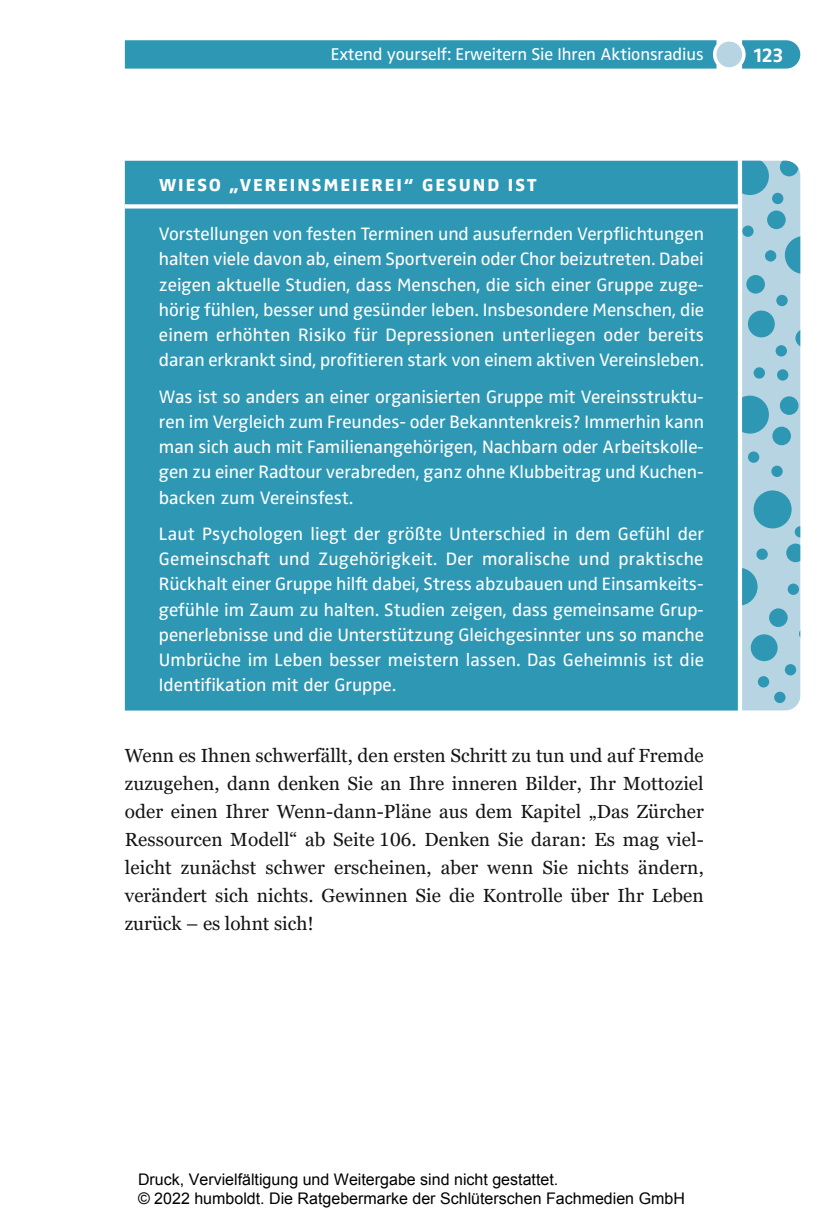
<style>
.page{position:relative;width:823px;height:1219px;background:#fff}
.page>*{position:absolute;margin:0;border:0;box-sizing:border-box;transform-origin:0 0}
.t1{font:700 20.8px "Zwo Pro";color:#fff}
.t2{font:19px/28px "Georgia Pro";letter-spacing:.005em;color:#131413;text-align:justify}
.t3{font:18.6px/25.2px "Zwo Pro";letter-spacing:-.005em;color:#fff;text-align:justify}
.t4{font:800 18px "Zwo Pro";letter-spacing:.11em;color:#fff}
.t5{font:17.6px "Zwo Pro";letter-spacing:-.005em;color:#fff}
.t6{font:16px/19.2px "Arial";color:#000}
</style>
<div class="page">
<div style="left:125px;top:161px;width:612px;height:550px;background:#2e97b4"></div>
<div style="left:125px;top:204px;width:612px;height:5px;background:#fff"></div>
<svg style="left:742px;top:161px;width:57px;height:549px;background:#99c7d7"></svg>
<div style="left:776px;top:369px;width:11px;height:12px;background:#2e97b4;border-radius:50%"></div>
<div style="left:773px;top:692px;width:12px;height:11px;background:#2e97b4;border-radius:50%"></div>
<div style="left:775px;top:345px;width:11px;height:11px;background:#2e97b4;border-radius:50%"></div>
<div style="left:784px;top:664px;width:11px;height:11px;background:#2e97b4;border-radius:50%"></div>
<div style="left:770px;top:466px;width:12px;height:11px;background:#2e97b4;border-radius:50%"></div>
<div style="left:753px;top:367px;width:11px;height:12px;background:#2e97b4;border-radius:50%"></div>
<div style="left:757px;top:676px;width:11px;height:11px;background:#2e97b4;border-radius:50%"></div>
<div style="left:747px;top:311px;width:27px;height:26px;background:#2e97b4;border-radius:50%"></div>
<div style="left:750px;top:634px;width:27px;height:27px;background:#2e97b4;border-radius:50%"></div>
<svg style="left:125px;top:40px;width:674px;height:29px;background:#369bb7"></svg>
<div style="left:716px;top:42px;width:25px;height:25px;background:#b6d4e1;border-radius:50%"></div>
<p class="t5" style="left:330px;top:44px;width:374px">Extend yourself: Erweitern Sie Ihren Aktionsradius</p>
<p class="t1" style="left:753px;top:42px;width:31px">123</p>
<p class="t4" style="left:159px;top:174px;width:379px">WIESO „VEREINSMEIEREI“ GESUND IST</p>
<p class="t3" style="left:159px;top:222px;width:546px">Vorstellungen von festen Terminen und ausufernden Verpflichtungen halten viele davon ab, einem Sportverein oder Chor beizutreten. Dabei zeigen aktuelle Studien, dass Menschen, die sich einer Gruppe zuge&shy;hörig fühlen, besser und gesünder leben. Insbesondere Menschen, die einem erhöhten Risiko für Depressionen unterliegen oder bereits daran erkrankt sind, profitieren stark von einem aktiven Vereinsleben.</p>
<p class="t3" style="left:159px;top:384px;width:546px">Was ist so anders an einer organisierten Gruppe mit Vereinsstruktu&shy;ren im Vergleich zum Freundes- oder Bekanntenkreis? Immerhin kann man sich auch mit Familienangehörigen, Nachbarn oder Arbeitskolle&shy;gen zu einer Radtour verabreden, ganz ohne Klubbeitrag und Kuchen&shy;backen zum Vereinsfest.</p>
<p class="t3" style="left:159px;top:522px;width:546px">Laut Psychologen liegt der größte Unterschied in dem Gefühl der Gemeinschaft und Zugehörigkeit. Der moralische und praktische Rückhalt einer Gruppe hilft dabei, Stress abzubauen und Einsamkeits&shy;gefühle im Zaum zu halten. Studien zeigen, dass gemeinsame Grup&shy;penerlebnisse und die Unterstützung Gleichgesinnter uns so manche Umbrüche im Leben besser meistern lassen. Das Geheimnis ist die Identifikation mit der Gruppe.</p>
<p class="t2" style="left:125px;top:742px;width:580px">Wenn es Ihnen schwerfällt, den ersten Schritt zu tun und auf Fremde zuzugehen, dann denken Sie an Ihre inneren Bilder, Ihr Mottoziel oder einen Ihrer Wenn-dann-Pläne aus dem Kapitel „Das Zürcher Ressourcen Modell“ ab Seite 106. Denken Sie daran: Es mag viel&shy;leicht zunächst schwer erscheinen, aber wenn Sie nichts ändern, verändert sich nichts. Gewinnen Sie die Kontrolle über Ihr Leben zurück – es lohnt sich!</p>
<p class="t6" style="left:138px;top:1170px;width:548px">Druck, Vervielfältigung und Weitergabe sind nicht gestattet.<br>© 2022 humboldt. Die Ratgebermarke der Schlüterschen Fachmedien GmbH</p>
</div>
